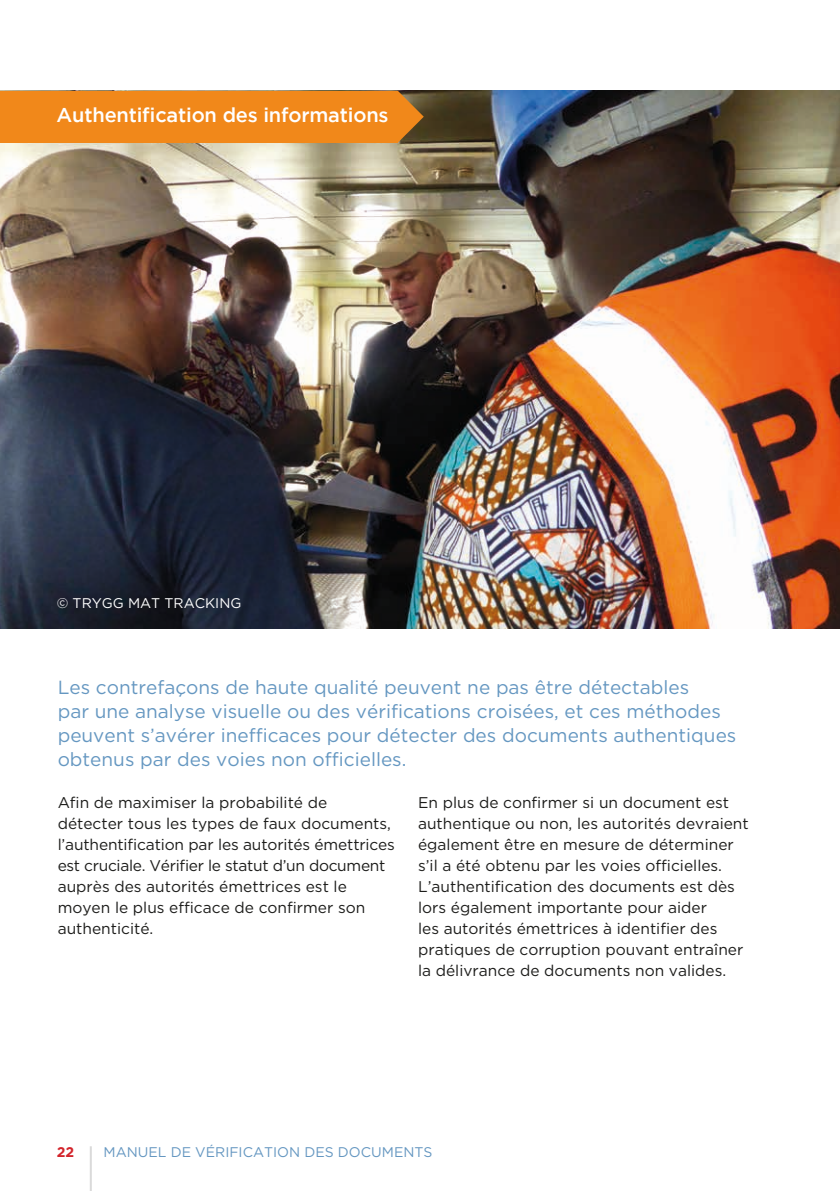
<style>
.page{position:relative;width:840px;height:1191px;background:#fff}
.page>*{position:absolute;margin:0;border:0;box-sizing:border-box;transform-origin:0 0}
.t1{font:500 20px "Gotham";letter-spacing:-.01em;color:#fff}
.t2{font:19px/24px "Gotham";color:#6597c1}
.t3{font:15.6px/21px "Gotham";color:#1d1d1b}
.t4{font:14px "Gotham";color:#6597c1}
.t5{font:14px "Gotham";color:#fff}
.t6{font:700 14px "Gotham";color:#d3252c}
</style>
<div class="page">
<hr style="left:90px;top:1146px;width:2px;height:45px;background:#dadada">
<img style="left:0;top:91px;width:839px;height:538px">
<svg style="left:397px;top:91px;width:26px;height:52px"></svg>
<div style="left:0;top:91px;width:397px;height:52px;background:#f1881a"></div>
<p class="t1" style="left:57px;top:104px;width:333px">Authentification des informations</p>
<p class="t5" style="left:57px;top:594px;width:186px">© TRYGG MAT TRACKING</p>
<p class="t2" style="left:58px;top:674px;width:679px">Les contrefaçons de haute qualité peuvent ne pas être détectables<br>par une analyse visuelle ou des vérifications croisées, et ces méthodes peuvent s’avérer inefficaces pour détecter des documents authentiques obtenus par des voies non officielles.</p>
<p class="t3" style="left:58px;top:792px;width:338px">Afin de maximiser la probabilité de détecter tous les types de faux documents, l’authentification par les autorités émettrices est cruciale. Vérifier le statut d’un document auprès des autorités émettrices est le moyen le plus efficace de confirmer son authenticité.</p>
<p class="t3" style="left:418px;top:792px;width:332px">En plus de confirmer si un document est authentique ou non, les autorités devraient également être en mesure de déterminer s’il a été obtenu par les voies officielles.<br>L’authentification des documents est dès lors également importante pour aider<br>les autorités émettrices à identifier des pratiques de corruption pouvant entraîner la délivrance de documents non valides.</p>
<p class="t6" style="left:57px;top:1142px;width:19px">22</p>
<p class="t4" style="left:103px;top:1142px;width:330px">MANUEL DE VÉRIFICATION DES DOCUMENTS</p>
</div>
